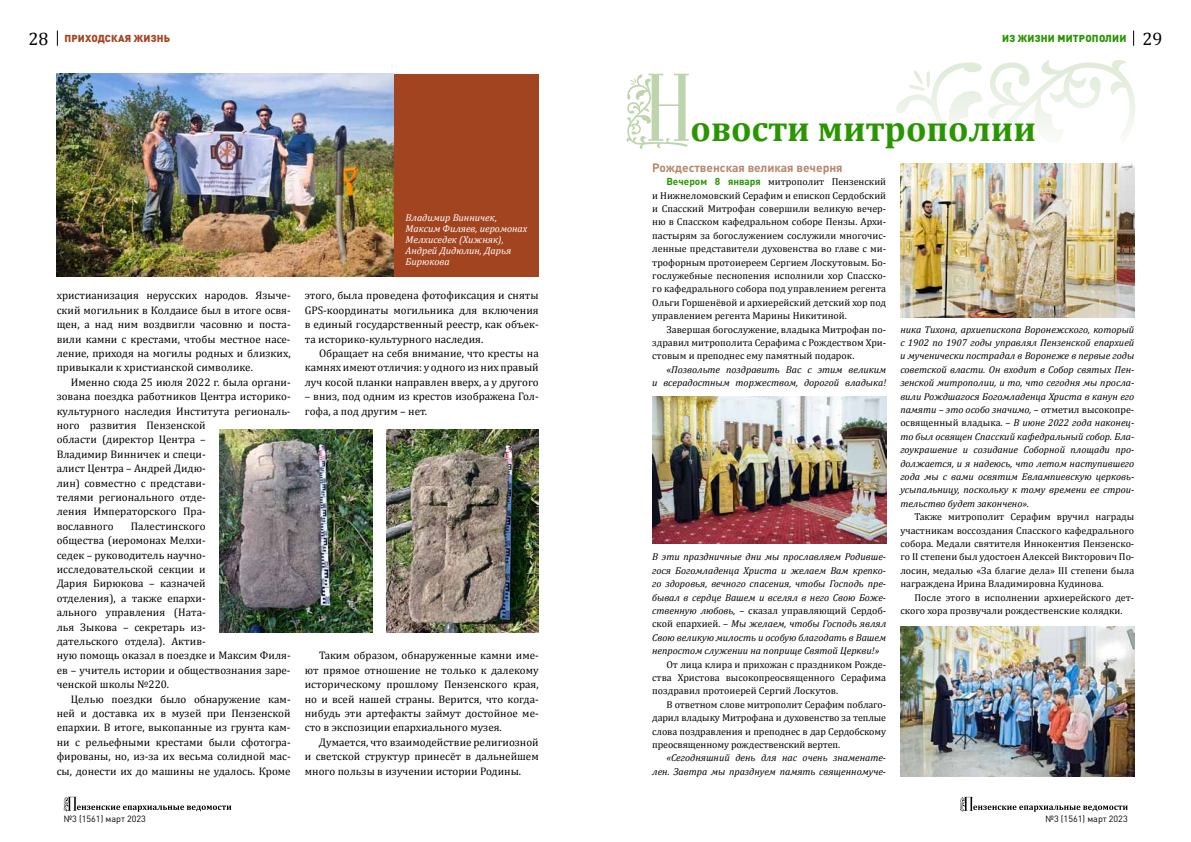
<style>
.page{position:relative;width:1191px;height:842px;background:#fff}
.page>*{position:absolute;margin:0;border:0;box-sizing:border-box;transform-origin:0 0}
.t1{font:100px "Remeslo";color:#bdd4ad}
.t2{font:700 36px "Cambria";color:#299601}
.t3{font:18px "Cambria";color:#000}
.t4{font:700 12px "DIN Pro";color:#b5876d}
.t5{font:11px/14.4px "Cambria";color:#000;text-align:justify}
.t6{font:10px/13.4px "Cambria";color:#000;text-align:justify}
.t7{font:italic 10px/13.4px "Cambria";color:#000;text-align:right}
.t8{font:italic 10px/11px "Cambria";color:#fff}
.t9{font:900 10px "DIN Pro";letter-spacing:.02em;color:#299601}
.t10{font:900 10px "DIN Pro";letter-spacing:.035em;color:#a34420}
.t11{font:9px "DIN Pro";color:#000}
.s1{font-family:"DIN Pro";font-weight:700;color:#299601}
.s2{font-style:normal}
</style>
<div class="page">
<div style="left:57px;top:74px;width:482px;height:203px;background:#a34420"></div>
<img style="left:900px;top:626px;width:234px;height:151px">
<img style="left:900px;top:164px;width:234px;height:154px">
<img style="left:652px;top:396px;width:234px;height:147px">
<img style="left:57px;top:74px;width:336px;height:203px">
<img style="left:386px;top:430px;width:153px;height:203px">
<img style="left:220px;top:430px;width:152px;height:203px">
<svg style="left:64px;top:797px;width:167px;height:15px"></svg>
<svg style="left:57px;top:31px;width:1px;height:15px"></svg>
<svg style="left:960px;top:797px;width:167px;height:15px"></svg>
<svg style="left:1133px;top:31px;width:1px;height:15px"></svg>
<svg style="left:896px;top:60px;width:239px;height:74px"></svg>
<h3 class="t3" style="left:28px;top:28px;width:21px">28</h3>
<p class="t10" style="left:64px;top:29px;width:107px">Приходская жизнь</p>
<p class="t9" style="left:1002px;top:29px;width:118px">Из жизни митрополии</p>
<h3 class="t3" style="left:1142px;top:28px;width:21px">29</h3>
<p class="t5" style="left:57px;top:288px;width:235px">христианизация нерусских народов. Языче&shy;ский могильник в Колдаисе был в итоге освя&shy;щен, а над ним воздвигли часовню и поста&shy;вили камни с крестами, чтобы местное насе&shy;ление, приходя на могилы родных и близких, привыкали к христианской символике.</p>
<p class="t5" style="left:57px;top:375px;width:235px;text-align:left;text-indent:14px">Именно сюда 25 июля 2022 г. была органи&shy;зована поездка работников Центра историко&shy;культурного наследия Института региональ&shy;ного развития Пензенской<br>области (директор Центра –<br>Владимир Винничек и специ-<br>алист Центра – Андрей Дидю-<br>лин) совместно с представи-<br>телями регионального отде-<br>ления Императорского Пра-<br>вославного</p>
<p class="t5" style="left:57px;top:519px;width:235px;text-align:left;text-indent:74px">Палестинского<br>общества (иеромонах Мелхи-<br>седек – руководитель научно&shy;исследовательской секции и<br>Дария Бирюкова – казначей<br>отделения), а также епархи-<br>ального управления (Ната-<br>лья Зыкова – секретарь из-<br>дательского отдела). Актив-<br>ную помощь оказал в поездке и Максим Филя&shy;ев – учитель истории и обществознания заре&shy;ченской школы №220.</p>
<p class="t5" style="left:57px;top:692px;width:235px;text-indent:14px">Целью поездки было обнаружение кам&shy;ней и доставка их в музей при Пензенской епархии. В итоге, выкопанные из грунта кам&shy;ни с рельефными крестами были сфотогра&shy;фированы, но, из-за их весьма солидной мас&shy;сы, донести их до машины не удалось. Кроме</p>
<p class="t8" style="left:405px;top:212px;width:123px">Владимир Винничек,<br>Максим Филяев, иеромонах<br>Мелхиседек (Хижняк),<br>Андрей Дидюлин, Дарья<br>Бирюкова</p>
<p class="t5" style="left:305px;top:288px;width:235px">этого, была проведена фотофиксация и сняты GPS-координаты могильника для включения в единый государственный реестр, как объек&shy;та историко-культурного наследия.</p>
<p class="t5" style="left:305px;top:346px;width:235px;text-indent:14px">Обращает на себя внимание, что кресты на камнях имеют отличия: у одного из них правый луч косой планки направлен вверх, а у другого</p>
<p class="t5" style="left:305px;top:389px;width:235px">– вниз, под одним из крестов изображена Гол&shy;гофа, а под другим – нет.</p>
<p class="t5" style="left:305px;top:648px;width:235px;text-indent:14px">Таким образом, обнаруженные камни име&shy;ют прямое отношение не только к далекому историческому прошлому Пензенского края, но и всей нашей страны. Верится, что когда&shy;нибудь эти артефакты займут достойное ме&shy;сто в экспозиции епархиального музея.</p>
<p class="t5" style="left:305px;top:735px;width:235px;text-indent:14px">Думается, что взаимодействие религиозной и светской структур принесёт в дальнейшем много пользы в изучении истории Родины.</p>
<h1 class="t1" style="left:624px;top:55px;width:69px">Н</h1>
<h2 class="t2" style="left:690px;top:103px;width:347px">овости митрополии</h2>
<p class="t4" style="left:652px;top:157px;width:192px">Рождественская великая вечерня</p>
<p class="t6" style="left:652px;top:175px;width:235px;text-indent:14px"><span class="s1">Вечером 8 января</span> митрополит Пензенский и Нижнеломовский Серафим и епископ Сердобский и Спасский Митрофан совершили великую вечер&shy;ню в Спасском кафедральном соборе Пензы. Архи&shy;пастырям за богослужением сослужили многочис&shy;ленные представители духовенства во главе с ми&shy;трофорным протоиереем Сергием Лоскутовым. Бо&shy;гослужебные песнопения исполнили хор Спасско&shy;го кафедрального собора под управлением регента Ольги Горшенёвой и архиерейский детский хор под управлением регента Марины Никитиной.</p>
<p class="t6" style="left:652px;top:322px;width:235px;text-indent:14px">Завершая богослужение, владыка Митрофан по&shy;здравил митрополита Серафима с Рождеством Хри&shy;стовым и преподнес ему памятный подарок.</p>
<p class="t7" style="left:652px;top:362px;width:235px"><span class="s2">«</span>Позвольте поздравить Вас с этим великим<br>и всерадостным торжеством, дорогой владыка!</p>
<p class="t7" style="left:652px;top:550px;width:235px;text-align:justify">В эти праздничные дни мы прославляем Родивше&shy;гося Богомладенца Христа и желаем Вам крепко&shy;го здоровья, вечного спасения, чтобы Господь пре&shy;бывал в сердце Вашем и вселял в него Свою Боже&shy;ственную любовь, <span class="s2">– сказал управляющий Сердоб&shy;ской епархией. –</span> Мы желаем, чтобы Господь являл Свою великую милость и особую благодать в Вашем непростом служении на поприще Святой Церкви!»</p>
<p class="t6" style="left:652px;top:657px;width:235px;text-indent:14px">От лица клира и прихожан с праздником Рожде&shy;ства Христова высокопреосвященного Серафима поздравил протоиерей Сергий Лоскутов.</p>
<p class="t6" style="left:652px;top:698px;width:235px;text-indent:14px">В ответном слове митрополит Серафим поблаго&shy;дарил владыку Митрофана и духовенство за теплые слова поздравления и преподнес в дар Сердобскому преосвященному рождественский вертеп.</p>
<p class="t7" style="left:652px;top:751px;width:235px">«Сегодняшний день для нас очень знаменате&shy;лен. Завтра мы празднуем память священномуче-</p>
<p class="t7" style="left:900px;top:322px;width:235px;text-align:justify">ника Тихона, архиепископа Воронежского, который с 1902 по 1907 годы управлял Пензенской епархией и мученически пострадал в Воронеже в первые годы советской власти. Он входит в Собор святых Пен&shy;зенской митрополии, и то, что сегодня мы просла&shy;вили Рождшагося Богомладенца Христа в канун его памяти – это особо значимо, <span class="s2">– отметил высокопре&shy;освященный владыка.</span> – В июне 2022 года наконец&shy;то был освящен Спасский кафедральный собор. Бла&shy;гоукрашение и созидание Соборной площади про&shy;должается, и я надеюсь, что летом наступившего года мы с вами освятим Евлампиевскую церковь&shy;усыпальницу, поскольку к тому времени ее строи&shy;тельство будет закончено».</p>
<p class="t6" style="left:900px;top:510px;width:235px;text-indent:14px">Также митрополит Серафим вручил награды участникам воссоздания Спасского кафедрального собора. Медали святителя Иннокентия Пензенско&shy;го II степени был удостоен Алексей Викторович По&shy;лосин, медалью «За благие дела» III степени была награждена Ирина Владимировна Кудинова.</p>
<p class="t6" style="left:900px;top:590px;width:235px;text-indent:14px">После этого в исполнении архиерейского дет&shy;ского хора прозвучали рождественские колядки.</p>
<p class="t11" style="left:64px;top:811px;width:84px">№3 (1561) март 2023</p>
<p class="t11" style="left:1045px;top:811px;width:84px">№3 (1561) март 2023</p>
</div>
